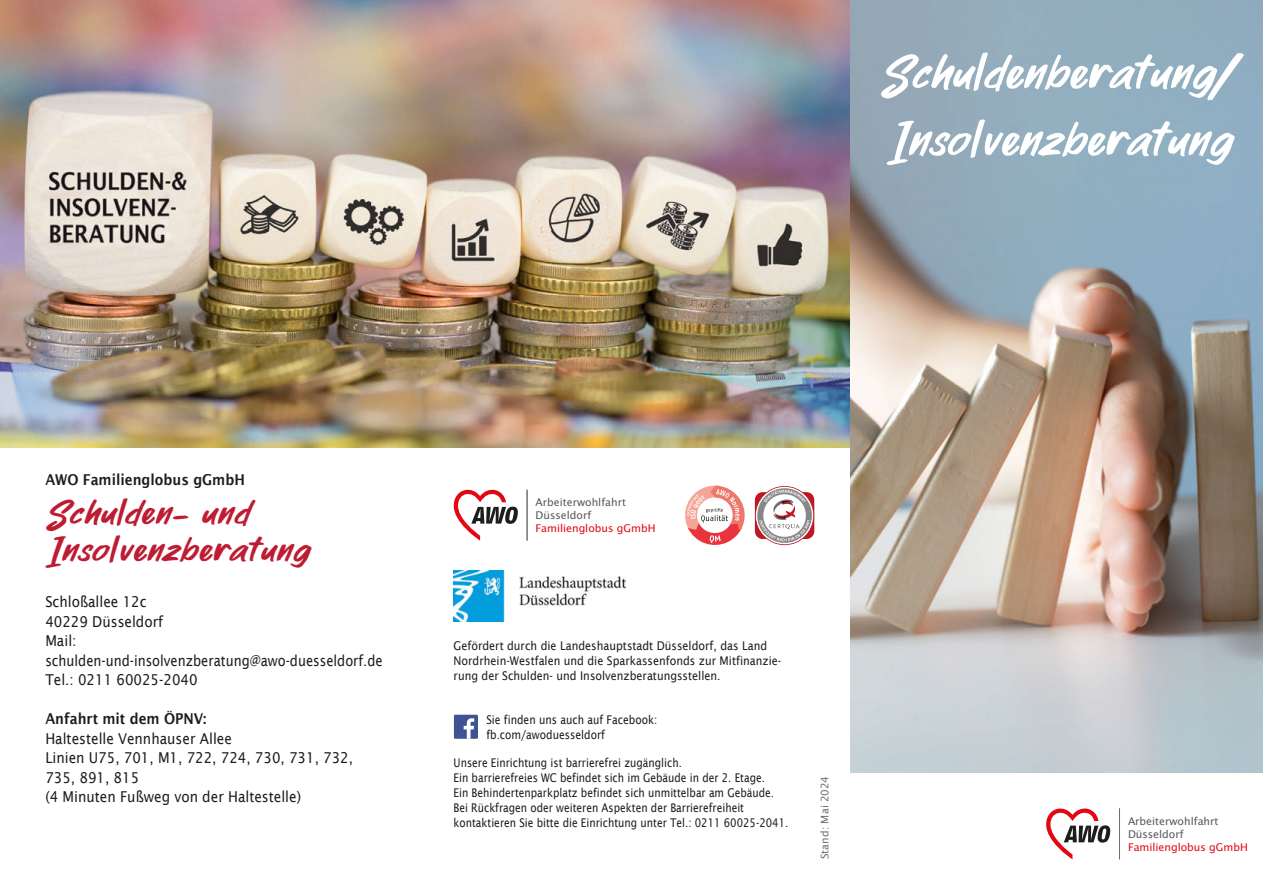
<style>
.page{position:relative;width:1263px;height:893px;background:#fff}
.page>*{position:absolute;margin:0;border:0;box-sizing:border-box;transform-origin:0 0}
.t1{font:63px/66.9px "Parkway Lush";color:#fff;scale:.96 1}
.t2{font:45px/37.5px "Parkway Lush";letter-spacing:.01em;color:#be1c33}
.t3{font:15px/19.5px "Lucida Sans";color:#1d1d1b;scale:.9 1}
.t4{font:600 15px "Lucida Sans";color:#1d1d1b;scale:.9 1}
.t5{font:12px/15px "Lucida Sans";color:#1d1d1b;scale:.85 1}
.t6{font:12px/15px "Lucida Sans";color:#1d1d1b;scale:.9 1}
.t7{font:12px/15px "Lucida Sans";color:#1d1d1b;scale:.86 1}
.t8{font:10.65px/12.9px "Lucida Sans";color:#575756}
.t9{font:10.65px "Lucida Sans";color:#e30613}
.t10{font:10.5px "Lucida Sans";letter-spacing:.015em;color:#706f6f}
</style>
<div class="page">
<img style="left:0;top:0;width:850px;height:448px">
<img style="left:850px;top:0;width:413px;height:773px">
<svg style="left:1046px;top:808px;width:64px;height:51px"></svg>
<hr style="left:1119px;top:808px;width:1px;height:51px;background:#706f6f">
<svg style="left:454px;top:490px;width:64px;height:51px"></svg>
<hr style="left:527px;top:490px;width:1px;height:50px;background:#706f6f">
<img style="left:453px;top:571px;width:173px;height:51px">
<svg style="left:685px;top:486px;width:60px;height:59px"></svg>
<svg style="left:755px;top:486px;width:59px;height:59px"></svg>
<div style="left:454px;top:715px;width:24px;height:24px;background:#3f5293"></div>
<svg style="left:464px;top:718px;width:10px;height:21px"></svg>
<h1 class="t1" style="left:880px;top:43px;width:371px">Schuldenberatung/<br>Insolvenzberatung</h1>
<p class="t4" style="left:45px;top:471px;width:223px">AWO Familienglobus gGmbH</p>
<h2 class="t2" style="left:45px;top:497px;width:263px">Schulden- und<br>Insolvenzberatung</h2>
<p class="t3" style="left:45px;top:592px;width:376px">Schloßallee 12c<br>40229 Düsseldorf<br>Mail: schulden-und-insolvenzberatung@awo-duesseldorf.de<br>Tel.: 0211 60025-2040</p>
<p class="t4" style="left:45px;top:710px;width:181px">Anfahrt mit dem ÖPNV:</p>
<p class="t3" style="left:45px;top:729px;width:343px">Haltestelle Vennhauser Allee<br>Linien U75, 701, M1, 722, 724, 730, 731, 732,<br>735, 891, 815<br>(4 Minuten Fußweg von der Haltestelle)</p>
<p class="t8" style="left:536px;top:496px;width:92px">Arbeiterwohlfahrt<br>Düsseldorf</p>
<p class="t9" style="left:536px;top:522px;width:121px">Familienglobus gGmbH</p>
<p class="t6" style="left:454px;top:639px;width:366px">Gefördert durch die Landeshauptstadt Düsseldorf, das Land<br>Nordrhein-Westfalen und die Sparkassenfonds zur Mitfinanzie&shy;rung der Schulden- und Insolvenzberatungsstellen.</p>
<p class="t7" style="left:486px;top:712px;width:200px">Sie finden uns auch auf Facebook: fb.com/awoduesseldorf</p>
<p class="t5" style="left:454px;top:755px;width:395px">Unsere Einrichtung ist barrierefrei zugänglich.<br>Ein barrierefreies WC befindet sich im Gebäude in der 2. Etage.<br>Ein Behindertenparkplatz befindet sich unmittelbar am Gebäude.<br>Bei Rückfragen oder weiteren Aspekten der Barrierefreiheit kontaktieren Sie bitte die Einrichtung unter Tel.: 0211 60025-2041.</p>
<p class="t10" style="left:819px;top:859px;width:84px;rotate:-90deg">Stand: Mai 2024</p>
<p class="t8" style="left:1128px;top:814px;width:92px">Arbeiterwohlfahrt<br>Düsseldorf</p>
<p class="t9" style="left:1128px;top:841px;width:121px">Familienglobus gGmbH</p>
</div>
